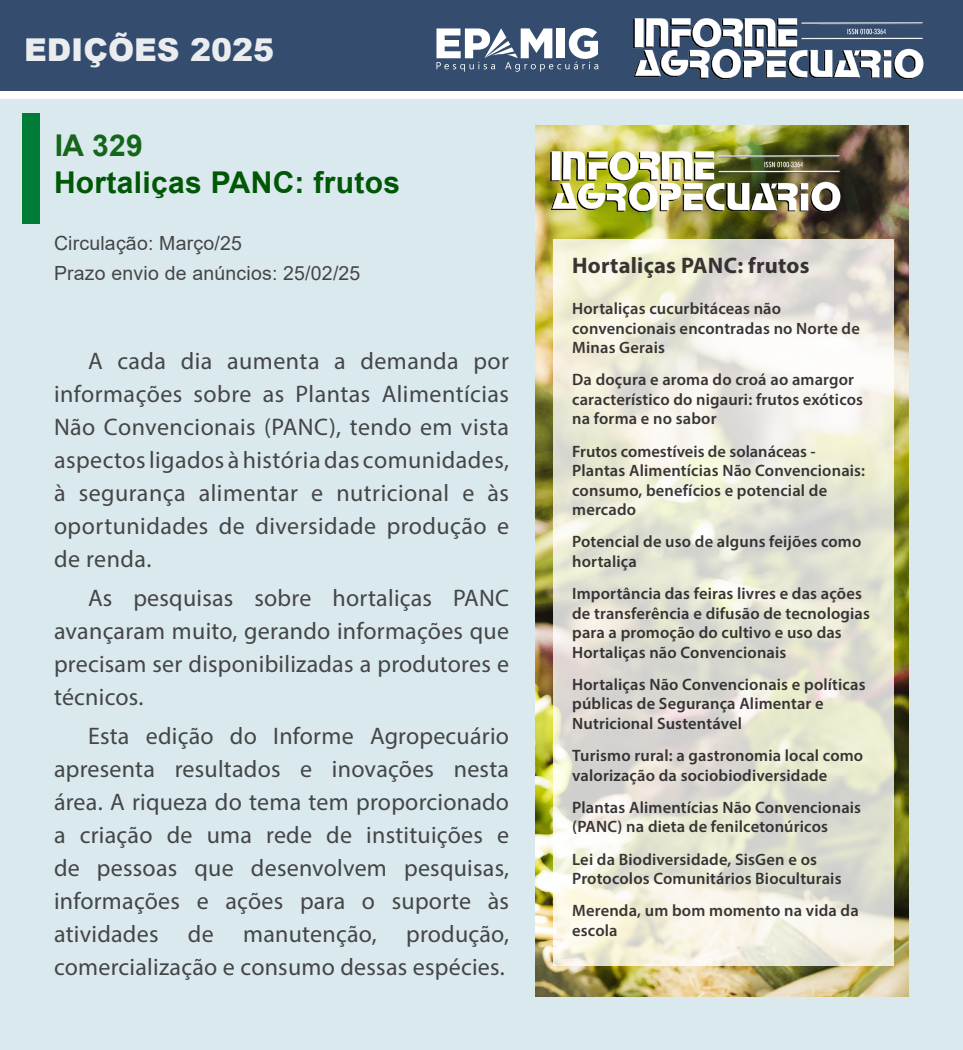
<style>
.page{position:relative;width:963px;height:1050px;background:#fff}
.page>*{position:absolute;margin:0;border:0;box-sizing:border-box;transform-origin:0 0}
.t1{font:900 31.5px "Arial";color:#fff}
.t2{font:700 30px "Arial";letter-spacing:.01em;color:#005705}
.t3{font:24px/33px "Myriad Pro";letter-spacing:.01em;color:#333;text-align:justify}
.t4{font:700 22.5px "Myriad Pro";letter-spacing:.01em;color:#231f20}
.t5{font:19.5px/30px "Arial";letter-spacing:.01em;color:#333}
.t6{font:600 16.5px/19.5px "Myriad Pro";letter-spacing:.01em;color:#231f20}
</style>
<div class="page">
<div style="left:0;top:99px;width:963px;height:951px;background:#dae9ee"></div>
<div style="left:0;top:0;width:963px;height:91px;background:#344d6e"></div>
<div style="left:22px;top:113px;width:17px;height:111px;background:#007b38"></div>
<img style="left:633px;top:18px;width:291px;height:62px">
<svg style="left:436px;top:28px;width:162px;height:44px"></svg>
<img style="left:535px;top:125px;width:374px;height:871px">
<img style="left:539px;top:145px;width:312px;height:74px">
<svg style="left:553px;top:239px;width:340px;height:726px"></svg>
<h1 class="t1" style="left:24px;top:27px;width:252px">EDIÇÕES 2025</h1>
<h2 class="t2" style="left:54px;top:124px;width:90px">IA 329</h2>
<p class="t2" style="left:54px;top:161px;width:348px">Hortaliças PANC: frutos</p>
<p class="t5" style="left:54px;top:228px;width:308px">Circulação: Março/25<br>Prazo envio de anúncios: 25/02/25</p>
<p class="t3" style="left:54px;top:344px;width:457px;text-indent:34px">A cada dia aumenta a demanda por informações sobre as Plantas Alimentícias Não Convencionais (PANC), tendo em vista aspectos ligados à história das comunidades, à segurança alimentar e nutricional e às oportunidades de diversidade produção e de renda.</p>
<h3 class="t3" style="left:54px;top:581px;width:457px;text-indent:34px">As pesquisas sobre hortaliças PANC avançaram muito, gerando informações que precisam ser disponibilizadas a produtores e técnicos.</h3>
<p class="t3" style="left:54px;top:719px;width:457px;text-indent:34px">Esta edição do Informe Agropecuário apresenta resultados e inovações nesta área. A riqueza do tema tem proporcionado a criação de uma rede de instituições e de pessoas que desenvolvem pesquisas, informações e ações para o suporte às atividades de manutenção, produção, comercialização e consumo dessas espécies.</p>
<h3 class="t4" style="left:572px;top:251px;width:239px">Hortaliças PANC: frutos</h3>
<p class="t6" style="left:572px;top:298px;width:289px">Hortaliças cucurbitáceas não convencionais encontradas no Norte de<br>Minas Gerais</p>
<p class="t6" style="left:572px;top:370px;width:292px">Da doçura e aroma do croá ao amargor característico do nigauri: frutos exóticos na forma e no sabor</p>
<p class="t6" style="left:572px;top:441px;width:295px">Frutos comestíveis de solanáceas -<br>Plantas Alimentícias Não Convencionais: consumo, benefícios e potencial de mercado</p>
<p class="t6" style="left:572px;top:532px;width:291px">Potencial de uso de alguns feijões como hortaliça</p>
<p class="t6" style="left:572px;top:583px;width:299px">Importância das feiras livres e das ações de transferência e difusão de tecnologias para a promoção do cultivo e uso das Hortaliças não Convencionais</p>
<p class="t6" style="left:572px;top:674px;width:295px">Hortaliças Não Convencionais e políticas públicas de Segurança Alimentar e<br>Nutricional Sustentável</p>
<p class="t6" style="left:572px;top:745px;width:293px">Turismo rural: a gastronomia local como valorização da sociobiodiversidade</p>
<p class="t6" style="left:572px;top:797px;width:290px">Plantas Alimentícias Não Convencionais (PANC) na dieta de fenilcetonúricos</p>
<p class="t6" style="left:572px;top:849px;width:271px">Lei da Biodiversidade, SisGen e os<br>Protocolos Comunitários Bioculturais</p>
<p class="t6" style="left:572px;top:901px;width:288px">Merenda, um bom momento na vida da escola</p>
</div>
